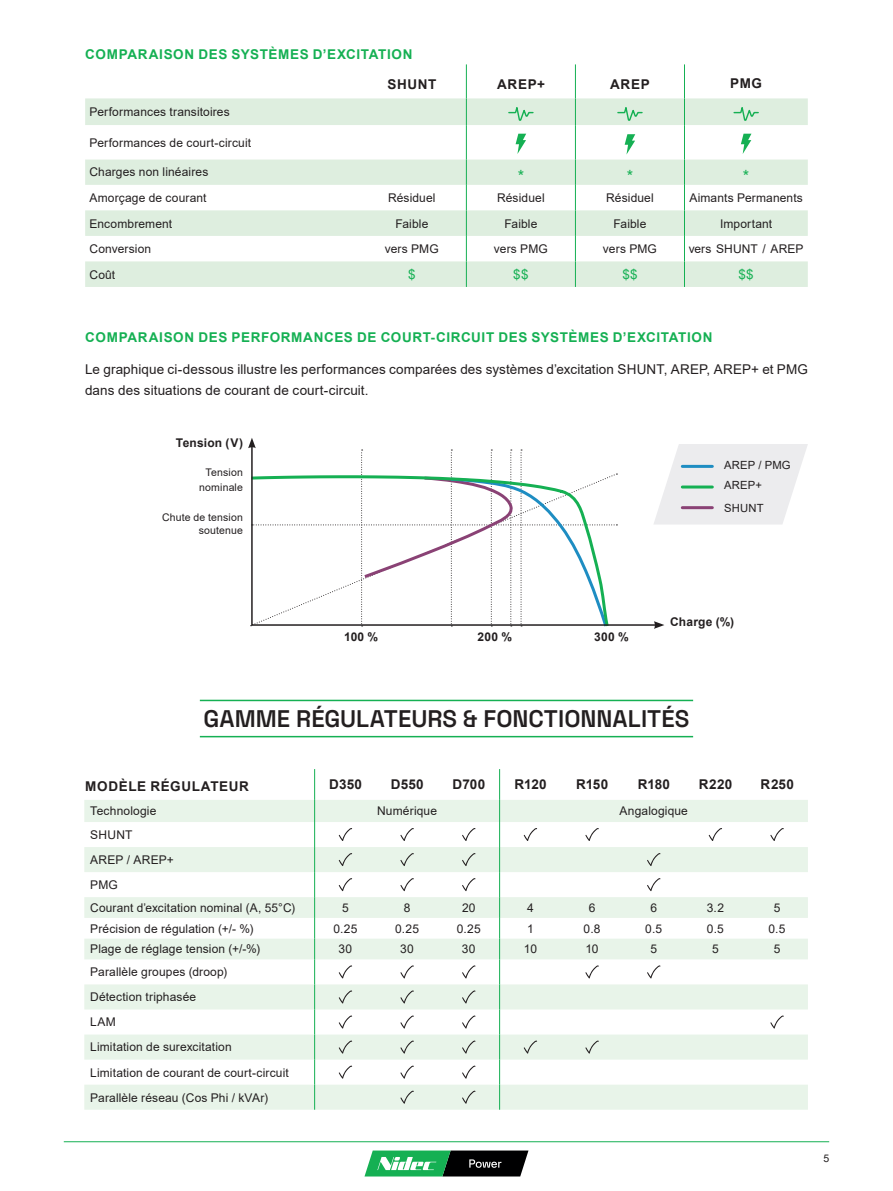
<style>
.page{position:relative;width:893px;height:1191px;background:#fff}
.page>*{position:absolute;margin:0;border:0;box-sizing:border-box;transform-origin:0 0}
.Sous-Titre{font:600 24px "Space Grotesk";color:#231f20}
.Corps_de_texte{font:16.5px "Arial";color:#15b053}
.Corps_de_texte-2{font:13.5px/21px "Arial";letter-spacing:.005em;color:#231f20}
.Corps_de_texte-3{font:700 13.5px "Arial";letter-spacing:.045em;color:#15b053}
.Corps_de_texte-4{font:700 13.5px "Arial";letter-spacing:.035em;color:#231f20}
.Corps_de_texte-5{font:13.5px "Arial";color:#15b053}
.Corps_de_texte-6{font:12px "Arial";letter-spacing:.01em;color:#231f20}
.Corps_de_texte-7{font:700 12px "Arial";letter-spacing:.02em;color:#231f20}
.Corps_de_texte-8{font:11.25px "Arial";letter-spacing:.02em;color:#231f20}
.Corps_de_texte-9{font:10.5px/14.4px "Arial";letter-spacing:.015em;color:#231f20;text-align:center}
</style>
<div class="page">
<hr style="left:64px;top:1141px;width:765px;height:1px;background:#15b053">
<svg style="left:364px;top:1150px;width:164px;height:26px;background:#36704e"></svg>
<svg style="left:658px;top:444px;width:150px;height:80px;background:#eeeef0"></svg>
<hr style="left:682px;top:485px;width:30px;height:3px;background:#15b053">
<hr style="left:682px;top:506px;width:30px;height:3px;background:#8a4275">
<hr style="left:682px;top:465px;width:30px;height:3px;background:#1e8dc2">
<hr style="left:466px;top:64px;width:1px;height:34px;background:#15b053">
<hr style="left:575px;top:64px;width:1px;height:34px;background:#15b053">
<hr style="left:684px;top:64px;width:1px;height:34px;background:#15b053">
<svg style="left:85px;top:98px;width:723px;height:189px"></svg>
<hr style="left:200px;top:699px;width:493px;height:2px;background:#15b053">
<hr style="left:200px;top:736px;width:493px;height:1px;background:#15b053">
<svg style="left:84px;top:769px;width:724px;height:340px"></svg>
<svg style="left:248px;top:438px;width:369px;height:189px"></svg>
<svg style="left:654px;top:621px;width:10px;height:8px"></svg>
<p class="Corps_de_texte-3" style="left:85px;top:44px;width:329px">COMPARAISON DES SYSTÈMES D’EXCITATION</p>
<p class="Corps_de_texte-4" style="left:387px;top:75px;width:50px">SHUNT</p>
<p class="Corps_de_texte-4" style="left:497px;top:75px;width:49px">AREP+</p>
<p class="Corps_de_texte-4" style="left:610px;top:75px;width:41px">AREP</p>
<p class="Corps_de_texte-4" style="left:730px;top:74px;width:33px">PMG</p>
<p class="Corps_de_texte-6" style="left:89px;top:104px;width:142px">Performances transitoires</p>
<p class="Corps_de_texte-6" style="left:89px;top:134px;width:163px">Performances de court-circuit</p>
<p class="Corps_de_texte-6" style="left:89px;top:164px;width:120px">Charges non linéaires</p>
<p class="Corps_de_texte" style="left:518px;top:165px;width:8px">*</p>
<p class="Corps_de_texte" style="left:627px;top:165px;width:8px">*</p>
<p class="Corps_de_texte" style="left:743px;top:165px;width:8px">*</p>
<p class="Corps_de_texte-6" style="left:89px;top:189px;width:119px">Amorçage de courant</p>
<p class="Corps_de_texte-6" style="left:388px;top:189px;width:49px">Résiduel</p>
<p class="Corps_de_texte-6" style="left:497px;top:189px;width:49px">Résiduel</p>
<p class="Corps_de_texte-6" style="left:606px;top:189px;width:49px">Résiduel</p>
<p class="Corps_de_texte-6" style="left:689px;top:189px;width:115px">Aimants Permanents</p>
<p class="Corps_de_texte-6" style="left:89px;top:215px;width:84px">Encombrement</p>
<p class="Corps_de_texte-6" style="left:395px;top:215px;width:35px">Faible</p>
<p class="Corps_de_texte-6" style="left:504px;top:215px;width:35px">Faible</p>
<p class="Corps_de_texte-6" style="left:613px;top:215px;width:35px">Faible</p>
<p class="Corps_de_texte-6" style="left:720px;top:215px;width:54px">Important</p>
<p class="Corps_de_texte-6" style="left:89px;top:240px;width:63px">Conversion</p>
<p class="Corps_de_texte-6" style="left:385px;top:240px;width:56px">vers PMG</p>
<p class="Corps_de_texte-6" style="left:494px;top:240px;width:56px">vers PMG</p>
<p class="Corps_de_texte-6" style="left:603px;top:240px;width:56px">vers PMG</p>
<p class="Corps_de_texte-6" style="left:689px;top:240px;width:116px">vers SHUNT / AREP</p>
<p class="Corps_de_texte-6" style="left:89px;top:266px;width:27px">Coût</p>
<p class="Corps_de_texte-5" style="left:408px;top:265px;width:9px">$</p>
<p class="Corps_de_texte-5" style="left:513px;top:265px;width:17px">$$</p>
<p class="Corps_de_texte-5" style="left:622px;top:265px;width:17px">$$</p>
<p class="Corps_de_texte-5" style="left:738px;top:265px;width:17px">$$</p>
<p class="Corps_de_texte-3" style="left:85px;top:327px;width:629px">COMPARAISON DES PERFORMANCES DE COURT-CIRCUIT DES SYSTÈMES D’EXCITATION</p>
<p class="Corps_de_texte-2" style="left:85px;top:358px;width:724px">Le graphique ci-dessous illustre les performances comparées des systèmes d’excitation SHUNT, AREP, AREP+ et PMG dans des situations de courant de court-circuit.</p>
<p class="Corps_de_texte-7" style="left:176px;top:434px;width:69px">Tension (V)</p>
<p class="Corps_de_texte-9" style="left:199px;top:465px;width:45px">Tension nominale</p>
<p class="Corps_de_texte-9" style="left:162px;top:510px;width:83px">Chute de tension</p>
<p class="Corps_de_texte-9" style="left:199px;top:523px;width:46px">soutenue</p>
<p class="Corps_de_texte-8" style="left:724px;top:457px;width:68px">AREP / PMG</p>
<p class="Corps_de_texte-8" style="left:724px;top:477px;width:39px">AREP+</p>
<p class="Corps_de_texte-8" style="left:724px;top:500px;width:41px">SHUNT</p>
<p class="Corps_de_texte-7" style="left:344px;top:628px;width:36px">100 %</p>
<p class="Corps_de_texte-7" style="left:478px;top:628px;width:36px">200 %</p>
<p class="Corps_de_texte-7" style="left:594px;top:628px;width:36px">300 %</p>
<p class="Corps_de_texte-7" style="left:670px;top:613px;width:66px">Charge (%)</p>
<p class="Sous-Titre" style="left:203px;top:700px;width:487px">GAMME RÉGULATEURS &amp; FONCTIONNALITÉS</p>
<p class="Corps_de_texte-4" style="left:85px;top:776px;width:165px">MODÈLE RÉGULATEUR</p>
<p class="Corps_de_texte-4" style="left:329px;top:775px;width:34px">D350</p>
<p class="Corps_de_texte-4" style="left:391px;top:775px;width:35px">D550</p>
<p class="Corps_de_texte-4" style="left:453px;top:775px;width:34px">D700</p>
<p class="Corps_de_texte-4" style="left:514px;top:775px;width:34px">R120</p>
<p class="Corps_de_texte-4" style="left:576px;top:775px;width:34px">R150</p>
<p class="Corps_de_texte-4" style="left:638px;top:775px;width:34px">R180</p>
<p class="Corps_de_texte-4" style="left:699px;top:775px;width:35px">R220</p>
<p class="Corps_de_texte-4" style="left:760px;top:775px;width:35px">R250</p>
<p class="Corps_de_texte-6" style="left:90px;top:803px;width:68px">Technologie</p>
<p class="Corps_de_texte-6" style="left:377px;top:803px;width:61px">Numérique</p>
<p class="Corps_de_texte-6" style="left:620px;top:803px;width:70px">Angalogique</p>
<p class="Corps_de_texte-6" style="left:90px;top:826px;width:44px">SHUNT</p>
<p class="Corps_de_texte-6" style="left:90px;top:851px;width:85px">AREP / AREP+</p>
<p class="Corps_de_texte-6" style="left:90px;top:876px;width:29px">PMG</p>
<p class="Corps_de_texte-6" style="left:90px;top:899px;width:206px">Courant d’excitation nominal (A, 55°C)</p>
<p class="Corps_de_texte-6" style="left:342px;top:899px;width:8px">5</p>
<p class="Corps_de_texte-6" style="left:404px;top:899px;width:8px">8</p>
<p class="Corps_de_texte-6" style="left:462px;top:899px;width:15px">20</p>
<p class="Corps_de_texte-6" style="left:527px;top:899px;width:8px">4</p>
<p class="Corps_de_texte-6" style="left:589px;top:899px;width:8px">6</p>
<p class="Corps_de_texte-6" style="left:650px;top:899px;width:8px">6</p>
<p class="Corps_de_texte-6" style="left:707px;top:899px;width:19px">3.2</p>
<p class="Corps_de_texte-6" style="left:774px;top:899px;width:8px">5</p>
<p class="Corps_de_texte-6" style="left:90px;top:920px;width:165px">Précision de régulation (+/- %)</p>
<p class="Corps_de_texte-6" style="left:334px;top:920px;width:25px">0.25</p>
<p class="Corps_de_texte-6" style="left:395px;top:920px;width:25px">0.25</p>
<p class="Corps_de_texte-6" style="left:457px;top:920px;width:25px">0.25</p>
<p class="Corps_de_texte-6" style="left:527px;top:920px;width:8px">1</p>
<p class="Corps_de_texte-6" style="left:584px;top:920px;width:18px">0.8</p>
<p class="Corps_de_texte-6" style="left:645px;top:920px;width:18px">0.5</p>
<p class="Corps_de_texte-6" style="left:707px;top:920px;width:18px">0.5</p>
<p class="Corps_de_texte-6" style="left:769px;top:920px;width:18px">0.5</p>
<p class="Corps_de_texte-6" style="left:90px;top:941px;width:171px">Plage de réglage tension (+/-%)</p>
<p class="Corps_de_texte-6" style="left:339px;top:941px;width:15px">30</p>
<p class="Corps_de_texte-6" style="left:400px;top:941px;width:15px">30</p>
<p class="Corps_de_texte-6" style="left:462px;top:941px;width:15px">30</p>
<p class="Corps_de_texte-6" style="left:524px;top:941px;width:15px">10</p>
<p class="Corps_de_texte-6" style="left:585px;top:941px;width:15px">10</p>
<p class="Corps_de_texte-6" style="left:650px;top:941px;width:8px">5</p>
<p class="Corps_de_texte-6" style="left:712px;top:941px;width:8px">5</p>
<p class="Corps_de_texte-6" style="left:774px;top:941px;width:8px">5</p>
<p class="Corps_de_texte-6" style="left:90px;top:963px;width:138px">Parallèle groupes (droop)</p>
<p class="Corps_de_texte-6" style="left:90px;top:988px;width:107px">Détection triphasée</p>
<p class="Corps_de_texte-6" style="left:90px;top:1014px;width:27px">LAM</p>
<p class="Corps_de_texte-6" style="left:90px;top:1039px;width:143px">Limitation de surexcitation</p>
<p class="Corps_de_texte-6" style="left:90px;top:1064px;width:200px">Limitation de courant de court-circuit</p>
<p class="Corps_de_texte-6" style="left:90px;top:1089px;width:179px">Parallèle réseau (Cos Phi / kVAr)</p>
<p class="Corps_de_texte-9" style="left:823px;top:1150px;width:7px">5</p>
</div>
